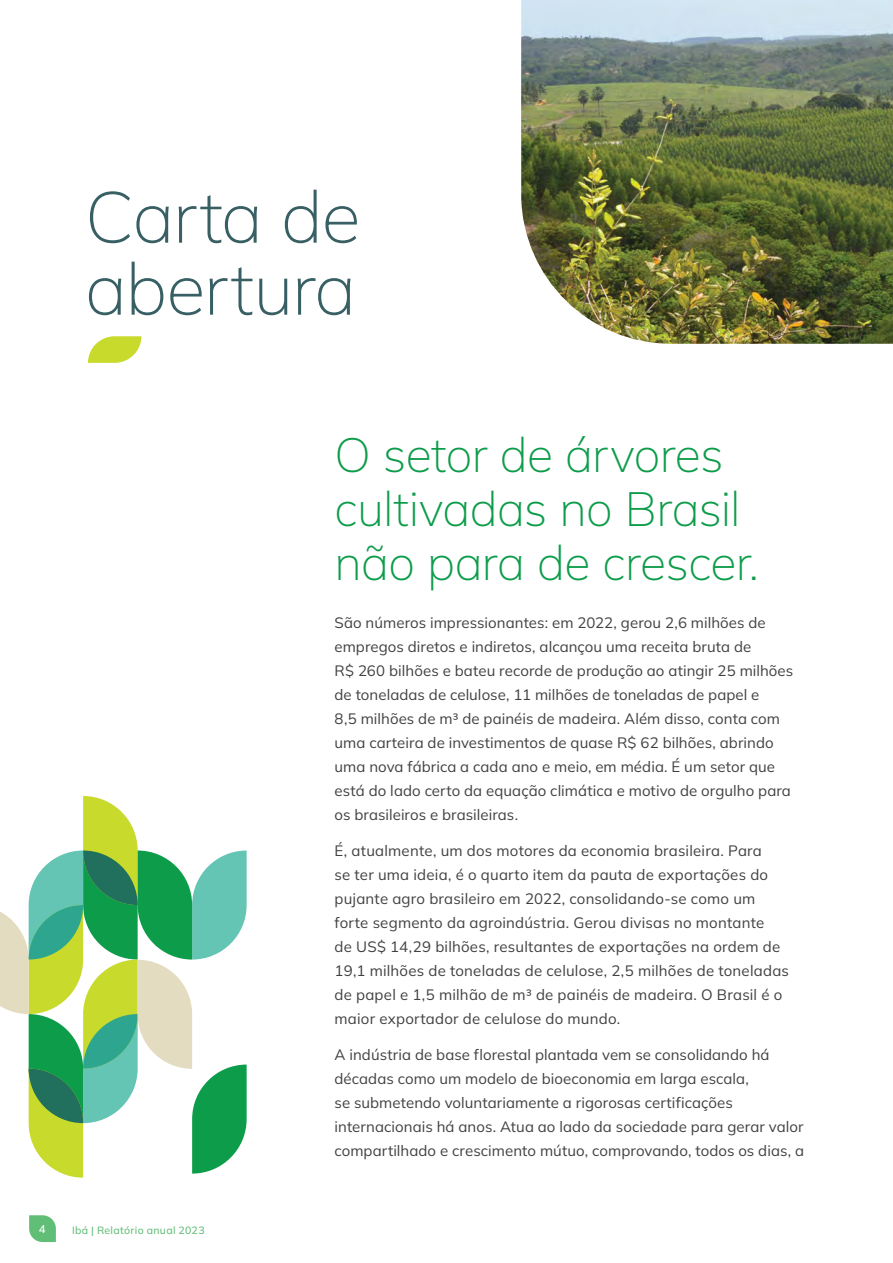
<style>
.page{position:relative;width:893px;height:1263px;background:#fff}
.page>*{position:absolute;margin:0;border:0;box-sizing:border-box;transform-origin:0 0}
.t1{font:200 72px/72px "Mulish";letter-spacing:-.02em;color:#385f64}
.t2{font:200 48px/54px "Mulish";letter-spacing:-.015em;color:#0d9c4a}
.t3{font:15px/24px "Mulish";letter-spacing:.005em;color:#414042}
.t4{font:600 11.25px "Mulish";color:#fff}
.t5{font:500 10.5px "Mulish";letter-spacing:.03em;color:#61be77}
</style>
<div class="page">
<svg style="left:29px;top:1215px;width:27px;height:27px"></svg>
<img style="left:521px;top:0;width:372px;height:344px">
<svg style="left:88px;top:336px;width:53px;height:27px"></svg>
<svg style="left:0;top:796px;width:247px;height:381px"></svg>
<h1 class="t1" style="left:85px;top:179px;width:277px">Carta de abertura</h1>
<p class="t4" style="left:39px;top:1221px;width:8px">4</p>
<p class="t5" style="left:72px;top:1223px;width:134px">Ibá | Relatório anual 2023</p>
<h2 class="t2" style="left:334px;top:426px;width:426px">O setor de árvores cultivadas no Brasil não para de crescer.</h2>
<p class="t3" style="left:334px;top:610px;width:460px">São números impressionantes: em 2022, gerou 2,6 milhões de empregos diretos e indiretos, alcançou uma receita bruta de<br>R$ 260 bilhões e bateu recorde de produção ao atingir 25 milhões de toneladas de celulose, 11 milhões de toneladas de papel e<br>8,5 milhões de m³ de painéis de madeira. Além disso, conta com uma carteira de investimentos de quase R$ 62 bilhões, abrindo uma nova fábrica a cada ano e meio, em média. É um setor que está do lado certo da equação climática e motivo de orgulho para os brasileiros e brasileiras.</p>
<p class="t3" style="left:334px;top:838px;width:456px">É, atualmente, um dos motores da economia brasileira. Para<br>se ter uma ideia, é o quarto item da pauta de exportações do pujante agro brasileiro em 2022, consolidando-se como um forte segmento da agroindústria. Gerou divisas no montante<br>de US$ 14,29 bilhões, resultantes de exportações na ordem de 19,1 milhões de toneladas de celulose, 2,5 milhões de toneladas de papel e 1,5 milhão de m³ de painéis de madeira. O Brasil é o maior exportador de celulose do mundo.</p>
<p class="t3" style="left:334px;top:1042px;width:471px">A indústria de base florestal plantada vem se consolidando há décadas como um modelo de bioeconomia em larga escala,<br>se submetendo voluntariamente a rigorosas certificações internacionais há anos. Atua ao lado da sociedade para gerar valor compartilhado e crescimento mútuo, comprovando, todos os dias, a</p>
</div>
